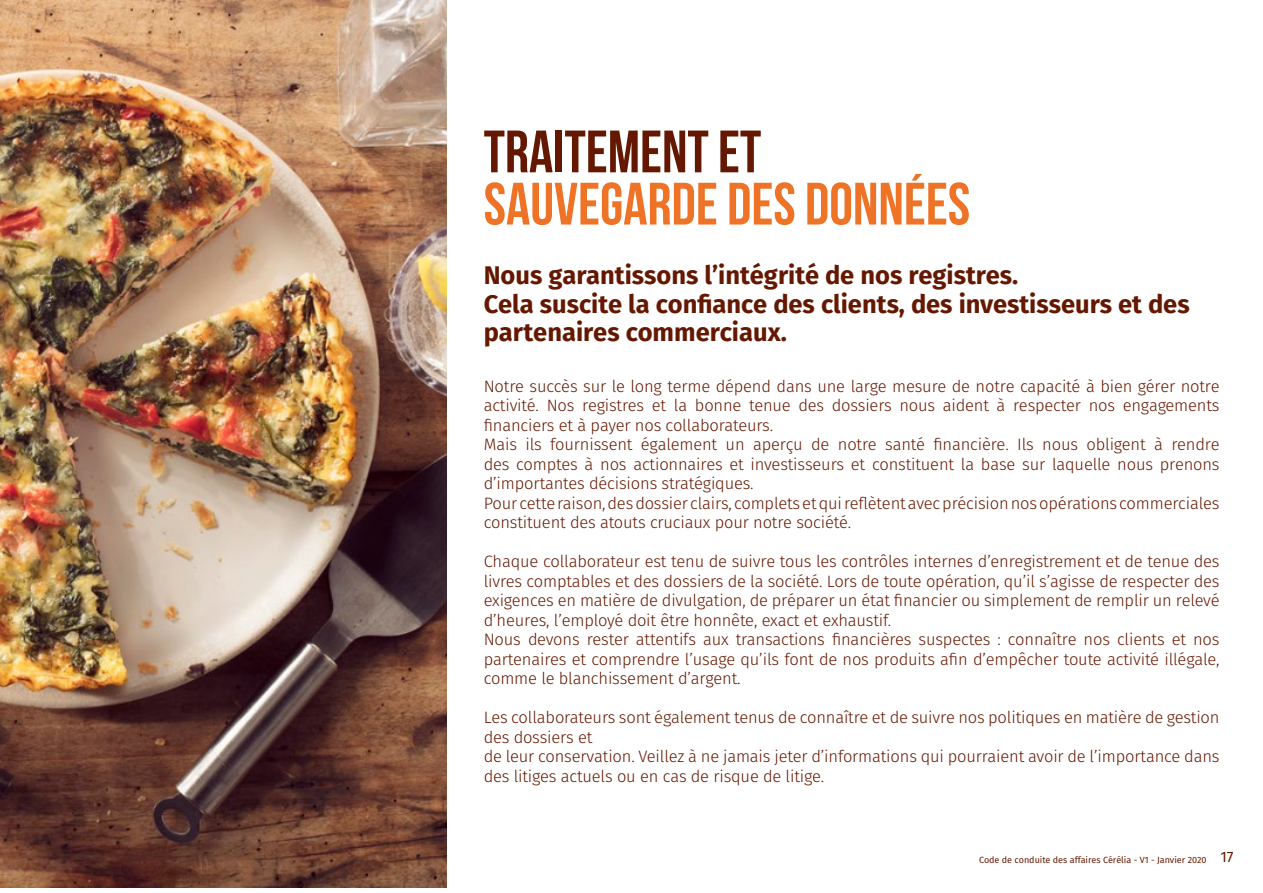
<style>
.page{position:relative;width:1263px;height:893px;background:#fff}
.page>*{position:absolute;margin:0;border:0;box-sizing:border-box;transform-origin:0 0}
.t1{font:59.7px "Bebas Neue";color:#ee7326}
.t2{font:59.7px "Bebas Neue";color:#651801}
.t3{font:700 25.5px/28.5px "Fira Sans";color:#651801}
.t4{font:300 16.5px/19.5px "Fira Sans";letter-spacing:-.01em;color:#651801}
.t5{font:15px "Fira Sans";color:#651801}
.t6{font:9px "Fira Sans";color:#651801}
</style>
<div class="page">
<img style="left:0;top:0;width:446px;height:887px">
<h1 class="t2" style="left:484px;top:119px;width:279px">TRAITEMENT ET</h1>
<h1 class="t1" style="left:484px;top:171px;width:488px">SAUVEGARDE DES DONNÉES</h1>
<h2 class="t3" style="left:484px;top:261px;width:707px">Nous garantissons l’intégrité de nos registres.<br>Cela suscite la confiance des clients, des investisseurs et des partenaires commerciaux.</h2>
<p class="t4" style="left:484px;top:376px;width:737px">Notre succès sur le long terme dépend dans une large mesure de notre capacité à bien gérer notre activité. Nos registres et la bonne tenue des dossiers nous aident à respecter nos engagements financiers et à payer nos collaborateurs.<br>Mais ils fournissent également un aperçu de notre santé financière. Ils nous obligent à rendre des comptes à nos actionnaires et investisseurs et constituent la base sur laquelle nous prenons d’importantes décisions stratégiques.<br>Pour cette raison, des dossier clairs, complets et qui reflètent avec précision nos opérations commerciales constituent des atouts cruciaux pour notre société.</p>
<p class="t4" style="left:484px;top:552px;width:737px">Chaque collaborateur est tenu de suivre tous les contrôles internes d’enregistrement et de tenue des livres comptables et des dossiers de la société. Lors de toute opération, qu’il s’agisse de respecter des exigences en matière de divulgation, de préparer un état financier ou simplement de remplir un relevé d’heures, l’employé doit être honnête, exact et exhaustif.<br>Nous devons rester attentifs aux transactions financières suspectes : connaître nos clients et nos partenaires et comprendre l’usage qu’ils font de nos produits afin d’empêcher toute activité illégale, comme le blanchissement d’argent.</p>
<p class="t4" style="left:484px;top:708px;width:737px">Les collaborateurs sont également tenus de connaître et de suivre nos politiques en matière de gestion des dossiers et<br>de leur conservation. Veillez à ne jamais jeter d’informations qui pourraient avoir de l’importance dans des litiges actuels ou en cas de risque de litige.</p>
<p class="t6" style="left:979px;top:854px;width:229px">Code de conduite des affaires Cérélia - V1 - Janvier 2020</p>
<p class="t5" style="left:1220px;top:846px;width:15px">17</p>
</div>
